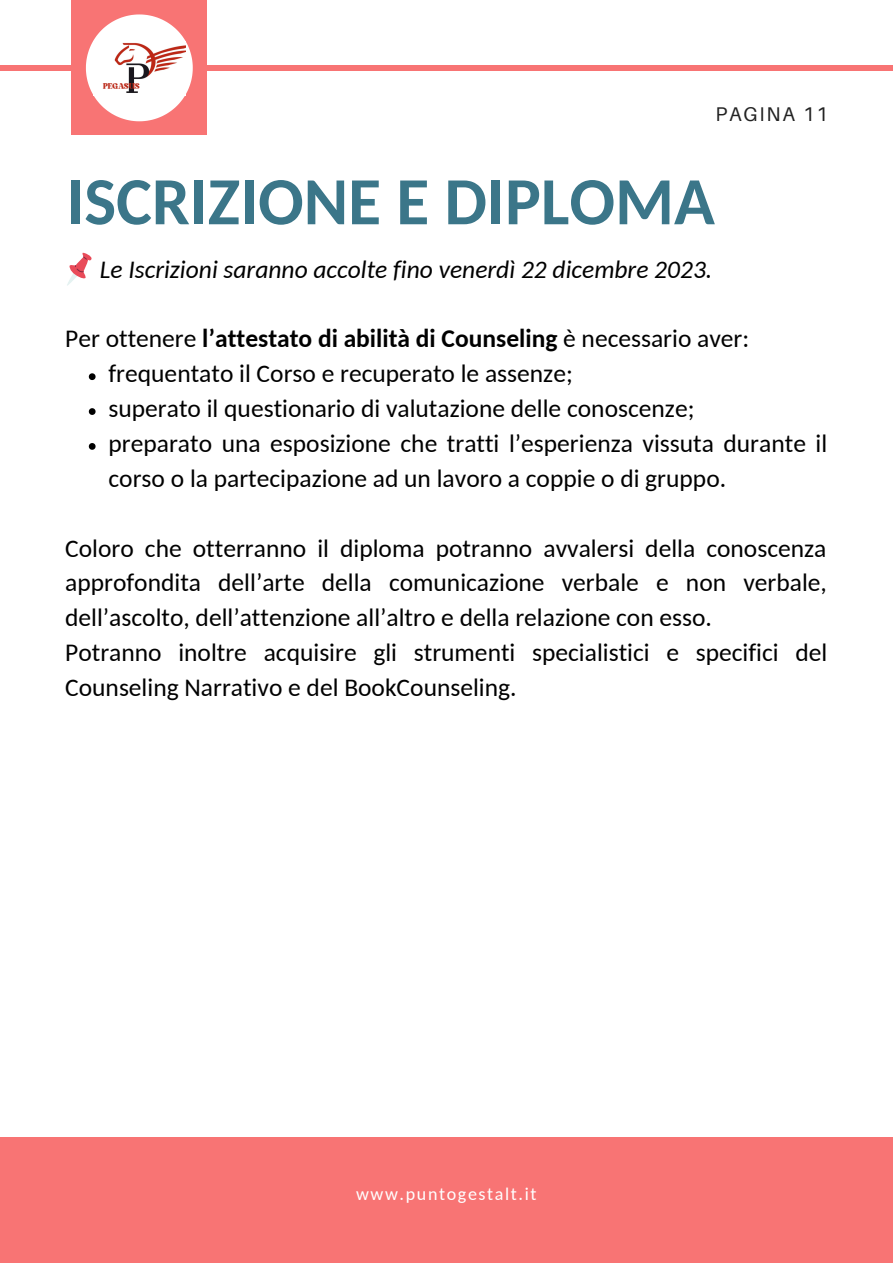
<style>
.page{position:relative;width:893px;height:1264px;background:#fff}
.page>*{position:absolute;margin:0;border:0;box-sizing:border-box;transform-origin:0 0}
.t1{font:700 67.5px "Carlito";color:#3b7689}
.t2{font:25.5px/34.8px "Carlito";color:#000}
.t3{font:700 25.5px "Carlito";color:#000}
.t4{font:italic 25.5px "Carlito";color:#000}
.t5{font:19.8px "Aileron";letter-spacing:.09em;color:#222}
.t6{font:18px "Carlito";letter-spacing:.09em;color:#fff}
.t7{font:10.95px "Bright";color:#ba2716}
.s1{font-weight:400}
</style>
<div class="page">
<div style="left:0;top:1137px;width:892px;height:125px;background:#f87474"></div>
<div style="left:0;top:65px;width:892px;height:6px;background:#f87474"></div>
<div style="left:71px;top:0;width:135px;height:135px;background:#f87474"></div>
<svg style="left:86px;top:14px;width:107px;height:107px"></svg>
<img style="left:93px;top:41px;width:92px;height:54px">
<svg style="left:89px;top:373px;width:7px;height:7px"></svg>
<svg style="left:89px;top:408px;width:7px;height:7px"></svg>
<svg style="left:89px;top:443px;width:7px;height:7px"></svg>
<svg style="left:67px;top:252px;width:25px;height:34px"></svg>
<p class="t7" style="left:103px;top:82px;width:38px">PEGASUS</p>
<p class="t5" style="left:715px;top:102px;width:114px">PAGINA 11</p>
<p class="t1" style="left:66px;top:174px;width:650px">ISCRIZIONE E DIPLOMA</p>
<p class="t4" style="left:100px;top:258px;width:614px">Le Iscrizioni saranno accolte fino venerdì 22 dicembre 2023.</p>
<p class="t3" style="left:65px;top:328px;width:685px"><span class="s1">Per ottenere</span> l’attestato di abilità di Counseling <span class="s1">è necessario aver:</span></p>
<p class="t2" style="left:108px;top:358px;width:466px">frequentato il Corso e recuperato le assenze;</p>
<p class="t2" style="left:108px;top:393px;width:587px">superato il questionario di valutazione delle conoscenze;</p>
<p class="t2" style="left:108px;top:428px;width:720px">preparato una esposizione che tratti l’esperienza vissuta durante il corso o la partecipazione ad un lavoro a coppie o di gruppo.</p>
<p class="t2" style="left:65px;top:533px;width:763px;text-align:justify">Coloro che otterranno il diploma potranno avvalersi della conoscenza approfondita dell’arte della comunicazione verbale e non verbale, dell’ascolto, dell’attenzione all’altro e della relazione con esso.</p>
<p class="t2" style="left:65px;top:637px;width:763px">Potranno inoltre acquisire gli strumenti specialistici e specifici del<br>Counseling Narrativo e del BookCounseling.</p>
<p class="t6" style="left:356px;top:1186px;width:182px">www.puntogestalt.it</p>
</div>
